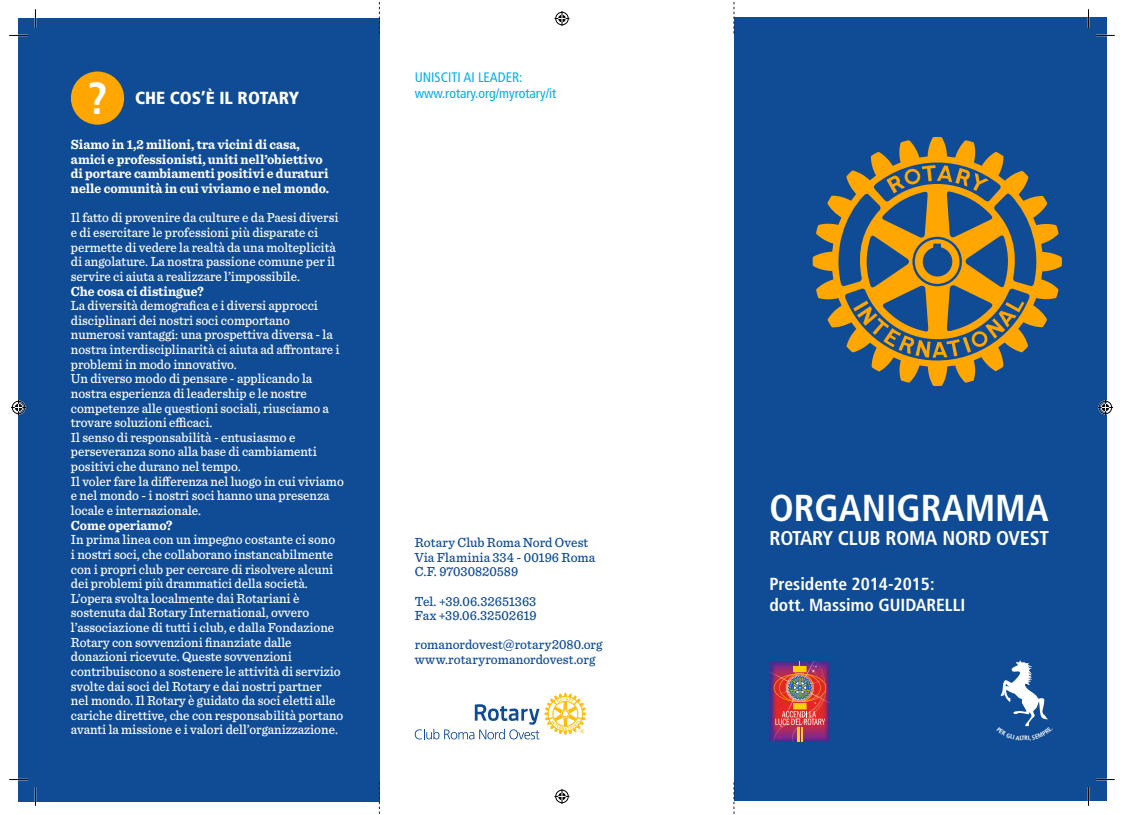
<style>
.page{position:relative;width:1124px;height:815px;background:#fff}
.page>*{position:absolute;margin:0;border:0;box-sizing:border-box;transform-origin:0 0}
.t1{font:700 condensed 45px "Frutiger LT Std";color:#fff}
.t2{font:700 condensed 37.5px "Frutiger LT Std";color:#fff}
.t3{font:700 condensed 20px "Frutiger LT Std";letter-spacing:-.01em;color:#fff}
.t4{font:700 condensed 17.5px/21px "Frutiger LT Std";color:#fff}
.t5{font:900 condensed 17.5px "Frutiger LT Std";color:#fff}
.t6{font:500 13.75px/14.6px "Sentinel";color:#fff;scale:.94 1}
.t7{font:700 13.75px/14.6px "Sentinel";color:#fff;scale:.94 1}
.t8{font:500 13.75px/14.6px "Sentinel";color:#0f4c95;scale:.95 1}
.t9{font:condensed 13.75px/16.5px "Frutiger LT Std";color:#00afe5}
</style>
<div class="page">
<div style="left:733px;top:18px;width:373px;height:783px;background:#0f4c95"></div>
<div style="left:18px;top:18px;width:361px;height:783px;background:#0f4c95"></div>
<svg style="left:812px;top:137px;width:249px;height:249px"></svg>
<img style="left:769px;top:662px;width:60px;height:79px">
<img style="left:773px;top:662px;width:53px;height:79px">
<div style="left:71px;top:72px;width:53px;height:53px;background:#ffa700;border-radius:50%"></div>
<svg style="left:414px;top:693px;width:172px;height:46px"></svg>
<svg style="left:379px;top:2px;width:1px;height:32px"></svg>
<svg style="left:379px;top:782px;width:1px;height:32px"></svg>
<svg style="left:733px;top:2px;width:1px;height:32px"></svg>
<svg style="left:733px;top:782px;width:1px;height:32px"></svg>
<svg style="left:9px;top:35px;width:19px;height:1px"></svg>
<svg style="left:1096px;top:35px;width:18px;height:1px"></svg>
<svg style="left:9px;top:779px;width:19px;height:1px"></svg>
<svg style="left:1096px;top:779px;width:18px;height:1px"></svg>
<svg style="left:35px;top:9px;width:1px;height:19px"></svg>
<svg style="left:35px;top:787px;width:1px;height:19px"></svg>
<svg style="left:1087px;top:9px;width:2px;height:19px"></svg>
<svg style="left:1087px;top:787px;width:2px;height:19px"></svg>
<svg style="left:554px;top:11px;width:15px;height:15px"></svg>
<svg style="left:554px;top:789px;width:15px;height:15px"></svg>
<svg style="left:11px;top:400px;width:15px;height:15px"></svg>
<svg style="left:1097px;top:400px;width:15px;height:15px"></svg>
<svg style="left:1000px;top:660px;width:48px;height:67px"></svg>
<p class="t9" style="left:414px;top:69px;width:143px">UNISCITI AI LEADER: www.rotary.org/myrotary/it</p>
<h1 class="t1" style="left:87px;top:72px;width:22px">?</h1>
<p class="t5" style="left:135px;top:87px;width:166px">CHE COS’è IL ROTARY</p>
<p class="t7" style="left:71px;top:137px;width:276px">Siamo in 1,2 milioni, tra vicini di casa, amici e professionisti, uniti nell’obiettivo di portare cambiamenti positivi e duraturi nelle comunità in cui viviamo e nel mondo.</p>
<p class="t6" style="left:71px;top:210px;width:286px">Il fatto di provenire da culture e da Paesi diversi e di esercitare le professioni più disparate ci permette di vedere la realtà da una molteplicità di angolature. La nostra passione comune per il servire ci aiuta a realizzare l’impossibile.</p>
<p class="t7" style="left:71px;top:283px;width:143px">Che cosa ci distingue?</p>
<p class="t6" style="left:71px;top:297px;width:292px">La diversità demografica e i diversi approcci disciplinari dei nostri soci comportano numerosi vantaggi: una prospettiva diversa - la nostra interdisciplinarità ci aiuta ad affrontare i problemi in modo innovativo.<br>Un diverso modo di pensare - applicando la nostra esperienza di leadership e le nostre competenze alle questioni sociali, riusciamo a trovare soluzioni efficaci.<br>Il senso di responsabilità - entusiasmo e perseveranza sono alla base di cambiamenti positivi che durano nel tempo.<br>Il voler fare la differenza nel luogo in cui viviamo e nel mondo - i nostri soci hanno una presenza locale e internazionale.</p>
<p class="t7" style="left:71px;top:517px;width:110px">Come operiamo?</p>
<p class="t6" style="left:71px;top:532px;width:291px">In prima linea con un impegno costante ci sono<br>i nostri soci, che collaborano instancabilmente con i propri club per cercare di risolvere alcuni dei problemi più drammatici della società.<br>L’opera svolta localmente dai Rotariani è sostenuta dal Rotary International, ovvero l’associazione di tutti i club, e dalla Fondazione Rotary con sovvenzioni finanziate dalle donazioni ricevute. Queste sovvenzioni contribuiscono a sostenere le attività di servizio svolte dai soci del Rotary e dai nostri partner<br>nel mondo. Il Rotary è guidato da soci eletti alle cariche direttive, che con responsabilità portano avanti la missione e i valori dell’organizzazione.</p>
<p class="t8" style="left:414px;top:534px;width:191px">Rotary Club Roma Nord Ovest<br>Via Flaminia 334 - 00196 Roma<br>C.F. 97030820589</p>
<p class="t8" style="left:414px;top:593px;width:130px">Tel. +39.06.32651363<br>Fax +39.06.32502619</p>
<p class="t8" style="left:414px;top:637px;width:199px">romanordovest@rotary2080.org www.rotaryromanordovest.org</p>
<h2 class="t2" style="left:769px;top:486px;width:281px">ORGANIGRAMMA</h2>
<h3 class="t3" style="left:769px;top:527px;width:281px">ROTARY CLUB ROMA NORD OVEST</h3>
<p class="t4" style="left:769px;top:574px;width:197px">Presidente 2014-2015: dott. Massimo GUIDARELLI</p>
</div>
